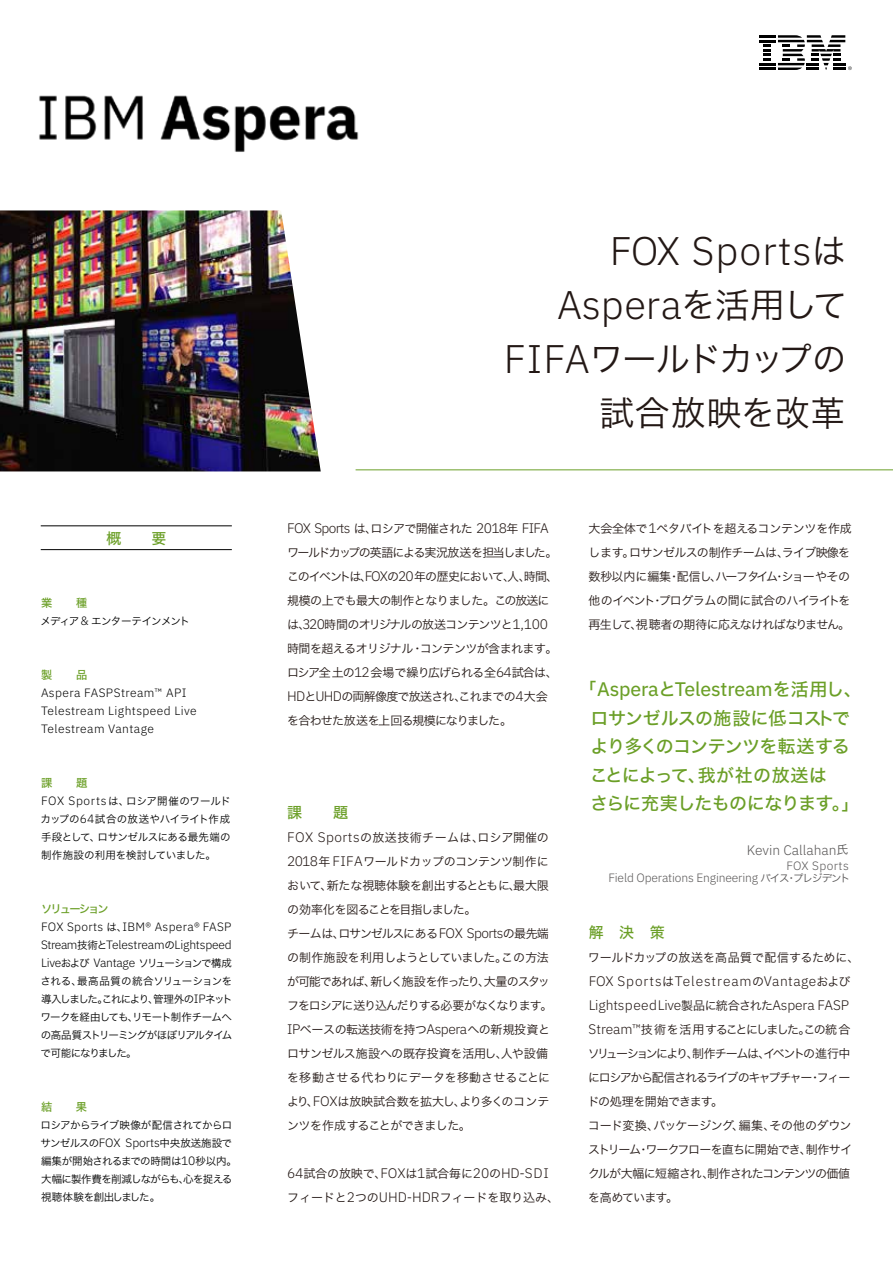
<style>
.page{position:relative;width:893px;height:1263px;background:#fff}
.page>*{position:absolute;margin:0;border:0;box-sizing:border-box;transform-origin:0 0}
.t1{font:300 39.9px/53.7px "IBM Plex Sans";letter-spacing:.015em;color:#231815;text-align:right}
.t2{font:34.8px/53.8px "Hira Kaku Std W3";letter-spacing:-.025em;color:#231815;text-align:right}
.t3{font:19.65px "IBM Plex Sans Text";letter-spacing:-.01em;color:#6b9f27}
.t4{font:18px/28.5px "Hira Kaku Std W5";letter-spacing:-.035em;color:#6b9f27}
.t5{font:15px "Hira Kaku Std W5";color:#6b9f27}
.t6{font:300 13.8px/24px "IBM Plex Sans";letter-spacing:.035em;color:#231815}
.t7{font:300 13.8px "IBM Plex Sans";letter-spacing:-.05em;color:#231815}
.t8{font:300 13.8px "IBM Plex Sans";letter-spacing:-.01em;color:#231815}
.t9{font:300 13.8px "IBM Plex Sans";color:#595757}
.t10{font:300 12.15px/18px "IBM Plex Sans";letter-spacing:.03em;color:#000}
.t11{font:300 12.15px/18px "IBM Plex Sans";letter-spacing:-.015em;color:#000}
.t12{font:300 12.15px/12.6px "IBM Plex Sans";letter-spacing:-.015em;color:#595757;text-align:right}
.t13{font:12px/24px "Hira Kaku Std W3";letter-spacing:-.05em;color:#231815}
.t14{font:12px/24px "Hira Kaku Std W3";letter-spacing:-.08em;color:#231815}
.t15{font:12px "Hira Kaku Std W3";letter-spacing:-.005em;color:#231815}
.t16{font:12px "Hira Kaku Std W3";letter-spacing:-.01em;color:#231815}
.t17{font:11.25px "Hira Kaku Std W5";letter-spacing:-.16em;color:#6b9f27}
.t18{font:10.5px/18px "Hira Kaku Std W3";letter-spacing:-.055em;color:#000;text-align:justify}
.s1{font-family:"IBM Plex Sans";font-weight:300;font-size:12.15px}
.s2{font-family:"Hira Kaku Std W3";font-weight:400;font-size:10.5px}
.s3{font-family:"Hira Kaku Std W3";font-weight:400;font-size:34.8px}
.s4{font-family:"IBM Plex Sans";font-weight:300;font-size:39.9px}
.s5{font-family:"Hira Kaku Std W3";font-weight:400;font-size:12px}
.s6{font-family:"IBM Plex Sans";font-weight:300;font-size:13.8px}
.s7{font-family:"Hira Kaku Std W5";font-size:18px}
</style>
<div class="page">
<img style="left:39px;top:95px;width:320px;height:57px">
<img style="left:0;top:210px;width:321px;height:261px">
<hr style="left:356px;top:469px;width:537px;height:1px;background:#6b9f27">
<svg style="left:759px;top:35px;width:93px;height:35px"></svg>
<hr style="left:41px;top:526px;width:191px;height:1px;background:#000">
<hr style="left:41px;top:549px;width:191px;height:1px;background:#000">
<p class="t5" style="left:106px;top:523px;width:61px">概　　要</p>
<p class="t17" style="left:41px;top:594px;width:48px">業　　種</p>
<p class="t18" style="left:40px;top:611px;width:151px">メディア <span class="s1">&amp;</span> エンターテインメント</p>
<p class="t17" style="left:41px;top:666px;width:48px">製　　品</p>
<p class="t10" style="left:41px;top:682px;width:157px">Aspera FASPStream™ API<br>Telestream Lightspeed Live<br>Telestream Vantage</p>
<p class="t17" style="left:41px;top:774px;width:48px">課　　題</p>
<p class="t18" style="left:41px;top:791px;width:192px"><span class="s1">FOX Sports</span>は、ロシア開催のワールドカップの<span class="s1">64</span>試合の放送やハイライト作成手段として、ロサンゼルスにある最先端の制作施設の利用を検討していました。</p>
<p class="t17" style="left:41px;top:900px;width:69px">ソリューション</p>
<p class="t11" style="left:41px;top:916px;width:192px">FOX Sports <span class="s2">は、</span>IBM® Aspera® FASP<br>Stream<span class="s2">技術と</span>Telestream<span class="s2">の</span>Lightspeed</p>
<p class="t18" style="left:40px;top:953px;width:194px"><span class="s1">Live</span>および <span class="s1">Vantage</span> ソリューションで構成される、最高品質の統合ソリューションを導入しました。これにより、管理外の<span class="s1">IP</span>ネットワークを経由しても、リモート制作チームへの高品質ストリーミングがほぼリアルタイムで可能になりました。</p>
<p class="t17" style="left:41px;top:1098px;width:48px">結　　果</p>
<p class="t18" style="left:41px;top:1115px;width:198px;text-align:left">ロシアからライブ映像が配信されてからロサンゼルスの<span class="s1">FOX Sports</span>中央放送施設で編集が開始されるまでの時間は<span class="s1">10</span>秒以内。大幅に製作費を削減しながらも、心を捉える視聴体験を創出しました。</p>
<h1 class="t1" style="left:557px;top:221px;width:292px">FOX Sports<span class="s3">は<br></span>Aspera<span class="s3">を活用して</span></h1>
<h2 class="t2" style="left:504px;top:331px;width:344px"><span class="s4">FIFA</span>ワールドカップの試合放映を改革</h2>
<p class="t7" style="left:287px;top:518px;width:263px">FOX Sports <span class="s5">は、ロシアで開催された</span> 2018<span class="s5">年</span> FIFA</p>
<p class="t13" style="left:287px;top:540px;width:273px">ワールドカップの英語による実況放送を担当しました。このイベントは、<span class="s6">FOX</span>の<span class="s6">20</span>年の歴史において、人、時間、規模の上でも最大の制作となりました。この放送には、<span class="s6">320</span>時間のオリジナルの放送コンテンツと<span class="s6">1,100</span>時間を超えるオリジナル・コンテンツが含まれます。ロシア全土の<span class="s6">12</span>会場で繰り広げられる全<span class="s6">64</span>試合は、<br><span class="s6">HD</span>と<span class="s6">UHD</span>の両解像度で放送され、これまでの<span class="s6">4</span>大会を合わせた放送を上回る規模になりました。</p>
<p class="t5" style="left:287px;top:801px;width:62px">課　　題</p>
<p class="t13" style="left:287px;top:825px;width:267px"><span class="s6">FOX Sports</span>の放送技術チームは、ロシア開催の<br><span class="s6">2018</span>年 <span class="s6">FIFA</span>ワールドカップのコンテンツ制作において、新たな視聴体験を創出するとともに、最大限の効率化を図ることを目指しました。<br>チームは、ロサンゼルスにある<span class="s6">FOX Sports</span>の最先端の制作施設を利用しようとしていました。この方法が可能であれば、新しく施設を作ったり、大量のスタッフをロシアに送り込んだりする必要がなくなります。<br><span class="s6">IP</span>ベースの転送技術を持つ<span class="s6">Aspera</span>への新規投資とロサンゼルス施設への既存投資を活用し、人や設備を移動させる代わりにデータを移動させることにより、<span class="s6">FOX</span>は放映試合数を拡大し、より多くのコンテンツを作成することができました。</p>
<p class="t8" style="left:287px;top:1163px;width:263px">64<span class="s5">試合の放映で、</span>FOX<span class="s5">は</span>1<span class="s5">試合毎に</span>20<span class="s5">の</span>HD-SDI</p>
<p class="t15" style="left:287px;top:1188px;width:273px">フィードと<span class="s6">2</span>つの<span class="s6">UHD-HDR</span>フィードを取り込み、</p>
<p class="t13" style="left:589px;top:516px;width:265px">大会全体で<span class="s6">1</span>ペタバイトを超えるコンテンツを作成します。ロサンゼルスの制作チームは、ライブ映像を数秒以内に編集・配信し、ハーフタイム・ショーやその他のイベント・プログラムの間に試合のハイライトを再生して、視聴者の期待に応えなければなりません。</p>
<h3 class="t3" style="left:578px;top:674px;width:285px"><span class="s7">「</span>Aspera<span class="s7">と</span> Telestream<span class="s7">を活用し、</span></h3>
<h3 class="t4" style="left:590px;top:704px;width:271px">ロサンゼルスの施設に低コストでより多くのコンテンツを転送することによって、我が社の放送は<br>さらに充実したものになります。」</h3>
<p class="t9" style="left:747px;top:839px;width:103px">Kevin Callahan<span class="s5">氏</span></p>
<p class="t12" style="left:608px;top:858px;width:244px">FOX Sports<br>Field Operations Engineering <span class="s2">バイス・プレジデント</span></p>
<p class="t5" style="left:589px;top:920px;width:78px">解　決　策</p>
<p class="t16" style="left:588px;top:948px;width:273px">ワールドカップの放送を高品質で配信するために、</p>
<p class="t6" style="left:589px;top:968px;width:263px">FOX Sports<span class="s5">は</span>Telestream<span class="s5">の</span>Vantage<span class="s5">および<br></span>LightspeedLive<span class="s5">製品に統合された</span>Aspera FASP</p>
<p class="t14" style="left:587px;top:1017px;width:266px"><span class="s6">Stream™</span>技術を活用することにしました。この統合ソリューションにより、制作チームは、イベントの進行中にロシアから配信されるライブのキャプチャー・フィードの処理を開始できます。<br>コード変換、パッケージング、編集、その他のダウンストリーム・ワークフローを直ちに開始でき、制作サイクルが大幅に短縮され、制作されたコンテンツの価値を高めています。</p>
</div>
